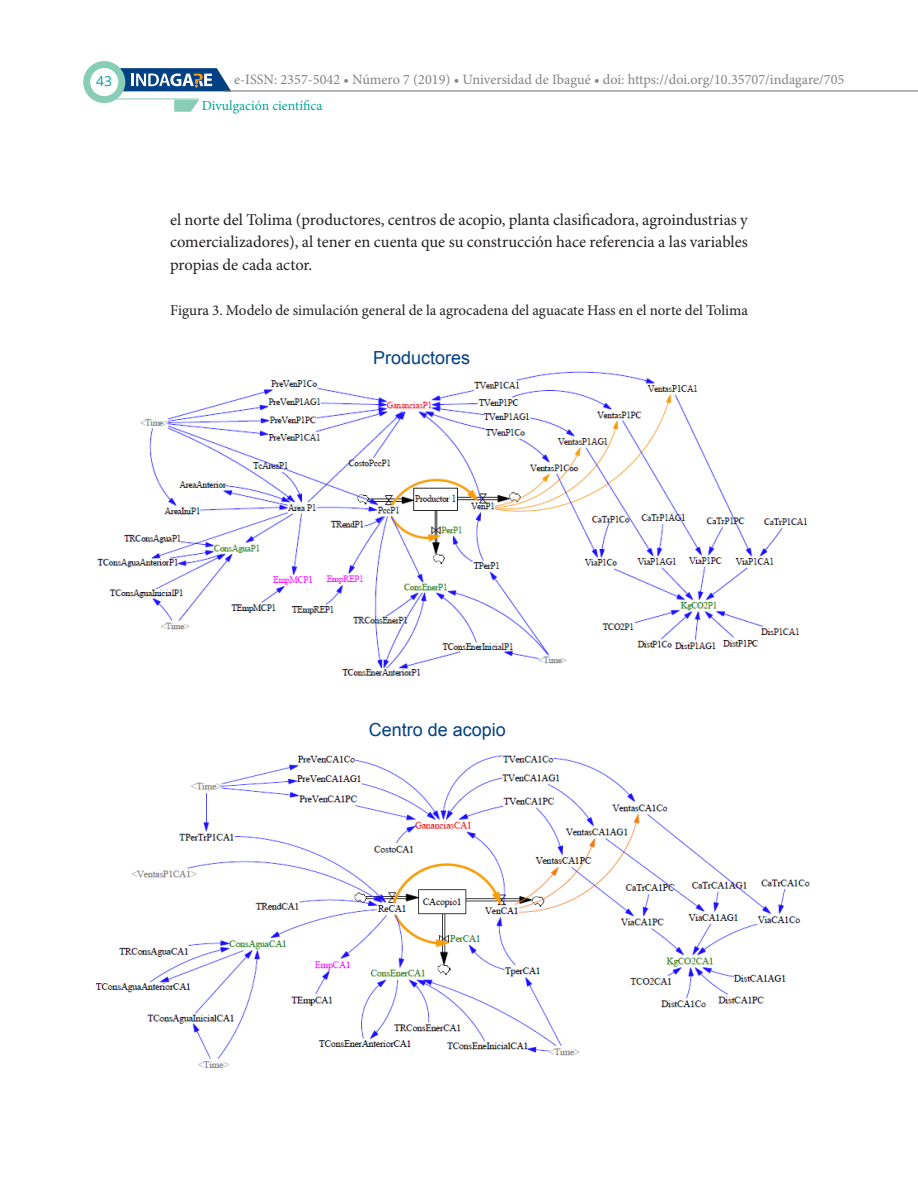
<style>
.page{position:relative;width:918px;height:1188px;background:#fff}
.page>*{position:absolute;margin:0;border:0;box-sizing:border-box;transform-origin:0 0}
.t1{font:18px "Arial";color:#014081}
.t2{font:16.5px/22.5px "Minion Pro";color:#231f20;text-align:justify}
.t3{font:15px "Minion Pro";color:#231f20}
.t4{font:14.25px "Minion Pro";color:#808285}
.t5{font:13.8px "Minion Pro";color:#00a396}
.t6{font:13.8px "Open Sans";color:#00a396}
</style>
<div class="page">
<img style="left:97px;top:371px;width:711px;height:305px">
<img style="left:95px;top:755px;width:715px;height:313px">
<hr style="left:96px;top:98px;width:103px;height:2px;background:#5dc094">
<svg style="left:174px;top:100px;width:25px;height:12px"></svg>
<div style="left:83px;top:61px;width:42px;height:42px;background:#88ceb7;border-radius:50%"></div>
<div style="left:90px;top:68px;width:28px;height:28px;background:#fff;border-radius:50%"></div>
<svg style="left:109px;top:68px;width:122px;height:23px"></svg>
<hr style="left:224px;top:91px;width:694px;height:1px;background:#6c6d70">
<p class="t6" style="left:96px;top:72px;width:17px">43</p>
<p class="t4" style="left:234px;top:70px;width:612px">e-ISSN: 2357-5042 • Número 7 (2019) • Universidad de Ibagué • doi: https://doi.org/10.35707/indagare/705</p>
<p class="t5" style="left:202px;top:96px;width:122px">Divulgación científica</p>
<p class="t2" style="left:170px;top:208px;width:579px">el norte del Tolima (productores, centros de acopio, planta clasificadora, agroindustrias y comercializadores), al tener en cuenta que su construcción hace referencia a las variables propias de cada actor.</p>
<p class="t3" style="left:170px;top:300px;width:579px">Figura 3. Modelo de simulación general de la agrocadena del aguacate Hass en el norte del Tolima</p>
<p class="t1" style="left:373px;top:346px;width:99px">Productores</p>
<p class="t1" style="left:369px;top:718px;width:139px">Centro de acopio</p>
</div>
